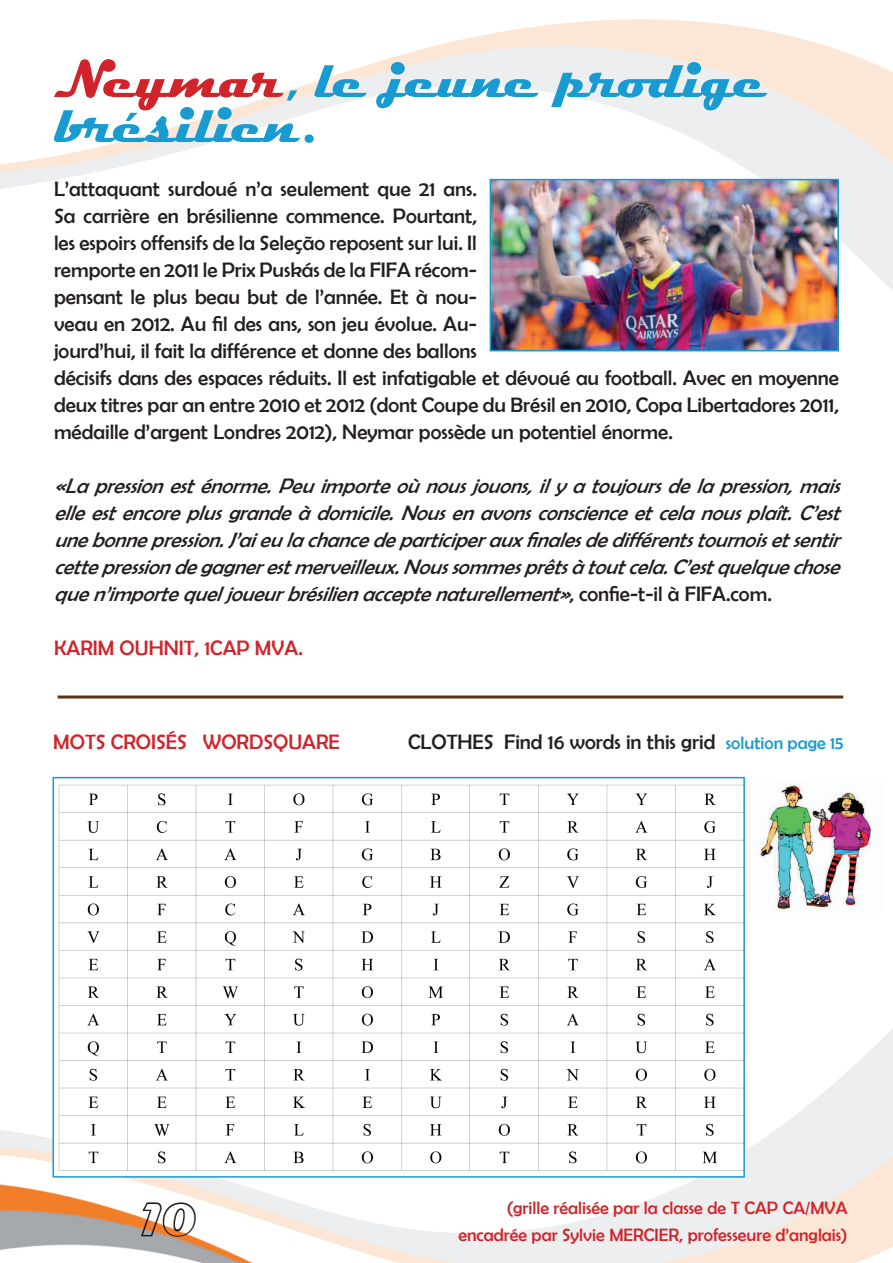
<style>
.page{position:relative;width:893px;height:1263px;background:#fff}
.page>*{position:absolute;margin:0;border:0;box-sizing:border-box;transform-origin:0 0}
.t1{font:700 54px/45px "Magneto";letter-spacing:-.025em;color:#189bd0}
.t2{font:700 45px "Magneto";color:#fff}
.t3{font:21px/27px "Berlin Sans FB";color:#231f20}
.t4{font:italic 21px/27px "Berlin Sans FB";color:#231f20;text-align:justify}
.t5{font:21px "Berlin Sans FB";color:#d1232a}
.t6{font:18px "Berlin Sans FB";color:#d1232a}
.s1{color:#d1232a}
.s2{font-style:normal}
.s3{font-size:18px;color:#189bd0}
</style>
<div class="page">
<img style="left:0;top:1029px;width:893px;height:234px">
<img style="left:0;top:19px;width:893px;height:277px">
<img style="left:493px;top:182px;width:343px;height:166px">
<div style="left:490px;top:179px;width:349px;height:172px;border:2px solid #189bd0"></div>
<hr style="left:58px;top:695px;width:785px;height:3px;background:#5f320f">
<img style="left:55px;top:784px;width:687px;height:390px">
<div style="left:52px;top:777px;width:693px;height:400px;border:2px solid #189bd0"></div>
<img style="left:760px;top:784px;width:112px;height:127px">
<h1 class="t1" style="left:54px;top:58px;width:715px"><span class="s1">Neymar</span>, le jeune prodige brésilien.</h1>
<p class="t3" style="left:54px;top:175px;width:786px">L’attaquant surdoué n’a seulement que 21 ans.<br>Sa carrière en brésilienne commence. Pourtant,<br>les espoirs offensifs de la Seleção reposent sur lui. Il<br>remporte en 2011 le Prix Puskás de la FIFA récom-<br>pensant le plus beau but de l’année. Et à nou-<br>veau en 2012. Au fil des ans, son jeu évolue. Au-<br>jourd’hui, il fait la différence et donne des ballons<br>décisifs dans des espaces réduits. Il est infatigable et dévoué au football. Avec en moyenne deux titres par an entre 2010 et 2012 (dont Coupe du Brésil en 2010, Copa Libertadores 2011, médaille d’argent Londres 2012), Neymar possède un potentiel énorme.</p>
<p class="t4" style="left:54px;top:472px;width:795px">«Lapressionesténorme.Peuimporteoùnousjouons,ilyatoujoursdelapression,mais elleestencoreplusgrandeàdomicile.Nousenavonsconscienceetcelanousplaît.C ’est unebonnepression.J’aieulachancedeparticiperauxfinalesdedifférentstournoisetsentir cettepressiondegagnerestmerveilleux.Noussommesprêtsàtoutcela.C ’estquelquechose quen’importequeljoueurbrésilienacceptenaturellement»<span class="s2">, c o n fi e - t - i l à F I F A . c o m .</span></p>
<p class="t5" style="left:54px;top:636px;width:80px">Karim OUHNIT</p>
<p class="t5" style="left:195px;top:636px;width:30px">, 1CAP</p>
<p class="t5" style="left:255px;top:636px;width:16px">MVA</p>
<p class="t5" style="left:298px;top:636px;width:6px">.</p>
<p class="t5" style="left:53px;top:730px;width:14px">MOTS</p>
<p class="t5" style="left:111px;top:730px;width:12px">CROIS</p>
<p class="t5" style="left:166px;top:730px;width:176px">és Wordsquare</p>
<p class="t3" style="left:408px;top:728px;width:14px">CLOTHES</p>
<p class="t3" style="left:504px;top:728px;width:341px">Find 16 words in this grid <span class="s3">solution page 15</span></p>
<h2 class="t2" style="left:141px;top:1194px;width:57px">10</h2>
<p class="t6" style="left:507px;top:1198px;width:250px">(grille réalisée par la classe de T CAP</p>
<p class="t6" style="left:783px;top:1198px;width:41px">CA/MVA</p>
<p class="t6" style="left:458px;top:1225px;width:162px">encadrée par Sylvie MERCIER</p>
<p class="t6" style="left:679px;top:1225px;width:170px">, professeure d’anglais)</p>
</div>
